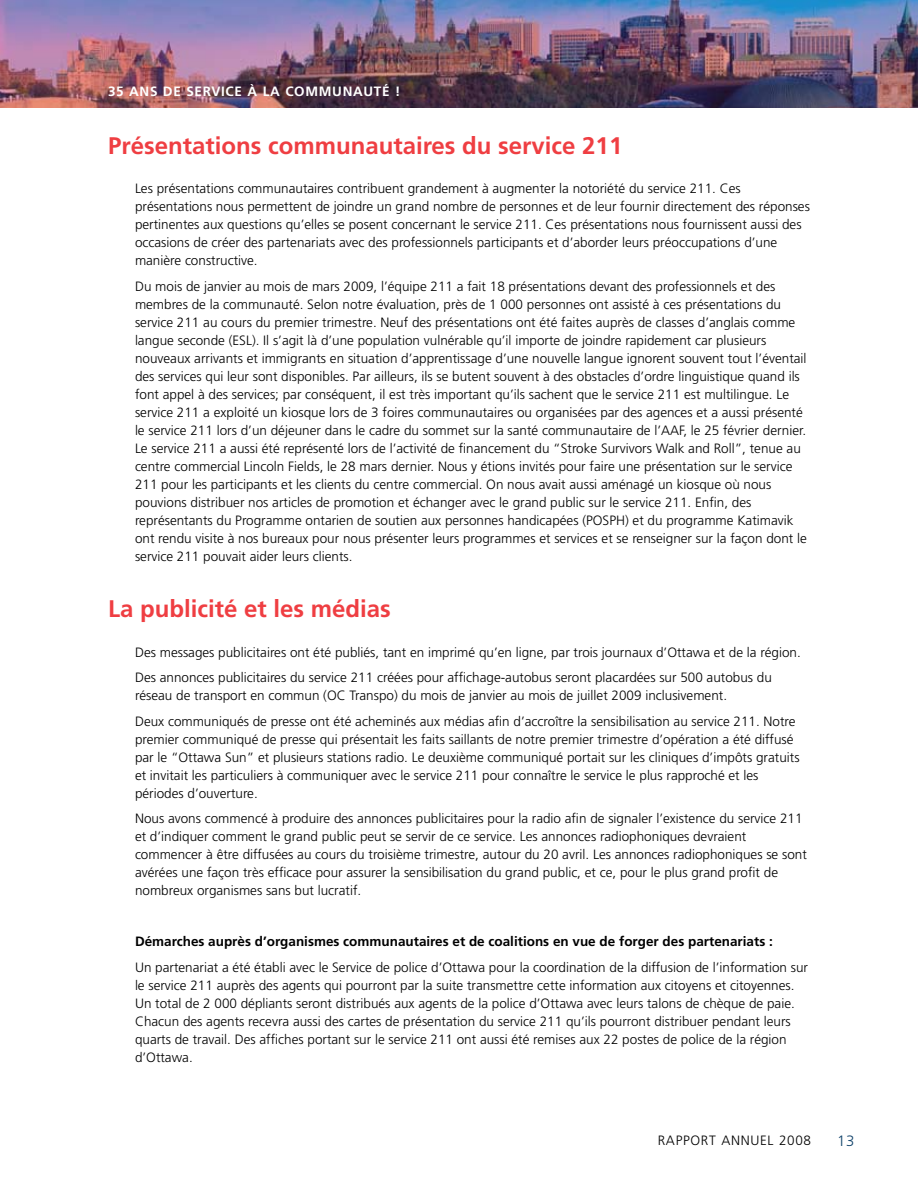
<style>
.page{position:relative;width:918px;height:1188px;background:#fff}
.page>*{position:absolute;margin:0;border:0;box-sizing:border-box;transform-origin:0 0}
.t1{font:700 24px "Frutiger";color:#ef3e42}
.t2{font:300 15px "Frutiger";color:#10426a}
.t3{font:300 13.5px/18px "Frutiger";color:#000}
.t4{font:700 13.5px "Frutiger";color:#000}
.t5{font:700 13.5px "Frutiger";letter-spacing:.05em;color:#fff}
.t6{font:300 13.5px "Frutiger";letter-spacing:.05em;color:#000}
</style>
<div class="page">
<img style="left:0;top:0;width:918px;height:108px">
<p class="t5" style="left:108px;top:83px;width:294px">35 ans de service à la communauté !</p>
<h1 class="t1" style="left:108px;top:131px;width:516px">Présentations communautaires du service 211</h1>
<p class="t3" style="left:135px;top:180px;width:676px">Les présentations communautaires contribuent grandement à augmenter la notoriété du service 211. Ces présentations nous permettent de joindre un grand nombre de personnes et de leur fournir directement des réponses pertinentes aux questions qu’elles se posent concernant le service 211. Ces présentations nous fournissent aussi des occasions de créer des partenariats avec des professionnels participants et d’aborder leurs préoccupations d’une manière constructive.</p>
<p class="t3" style="left:135px;top:277px;width:673px">Du mois de janvier au mois de mars 2009, l’équipe 211 a fait 18 présentations devant des professionnels et des membres de la communauté. Selon notre évaluation, près de 1 000 personnes ont assisté à ces présentations du service 211 au cours du premier trimestre. Neuf des présentations ont été faites auprès de classes d’anglais comme langue seconde (ESL). Il s’agit là d’une population vulnérable qu’il importe de joindre rapidement car plusieurs nouveaux arrivants et immigrants en situation d’apprentissage d’une nouvelle langue ignorent souvent tout l’éventail des services qui leur sont disponibles. Par ailleurs, ils se butent souvent à des obstacles d’ordre linguistique quand ils font appel à des services; par conséquent, il est très important qu’ils sachent que le service 211 est multilingue. Le service 211 a exploité un kiosque lors de 3 foires communautaires ou organisées par des agences et a aussi présenté le service 211 lors d’un déjeuner dans le cadre du sommet sur la santé communautaire de l’AAF, le 25 février dernier.<br>Le service 211 a aussi été représenté lors de l’activité de financement du “Stroke Survivors Walk and Roll”, tenue au centre commercial Lincoln Fields, le 28 mars dernier. Nous y étions invités pour faire une présentation sur le service 211 pour les participants et les clients du centre commercial. On nous avait aussi aménagé un kiosque où nous pouvions distribuer nos articles de promotion et échanger avec le grand public sur le service 211. Enfin, des représentants du Programme ontarien de soutien aux personnes handicapées (POSPH) et du programme Katimavik ont rendu visite à nos bureaux pour nous présenter leurs programmes et services et se renseigner sur la façon dont le service 211 pouvait aider leurs clients.</p>
<h1 class="t1" style="left:108px;top:595px;width:284px">La publicité et les médias</h1>
<p class="t3" style="left:135px;top:639px;width:667px;line-height:25.5px">Des messages publicitaires ont été publiés, tant en imprimé qu’en ligne, par trois journaux d’Ottawa et de la région.<br>Des annonces publicitaires du service 211 créées pour affichage-autobus seront placardées sur 500 autobus du</p>
<p class="t3" style="left:135px;top:683px;width:662px;line-height:25.5px">réseau de transport en commun (OC Transpo) du mois de janvier au mois de juillet 2009 inclusivement.<br>Deux communiqués de presse ont été acheminés aux médias afin d’accroître la sensibilisation au service 211. Notre</p>
<p class="t3" style="left:135px;top:730px;width:666px">premier communiqué de presse qui présentait les faits saillants de notre premier trimestre d’opération a été diffusé par le “Ottawa Sun” et plusieurs stations radio. Le deuxième communiqué portait sur les cliniques d’impôts gratuits et invitait les particuliers à communiquer avec le service 211 pour connaître le service le plus rapproché et les périodes d’ouverture.</p>
<p class="t3" style="left:135px;top:810px;width:673px">Nous avons commencé à produire des annonces publicitaires pour la radio afin de signaler l’existence du service 211 et d’indiquer comment le grand public peut se servir de ce service. Les annonces radiophoniques devraient commencer à être diffusées au cours du troisième trimestre, autour du 20 avril. Les annonces radiophoniques se sont avérées une façon très efficace pour assurer la sensibilisation du grand public, et ce, pour le plus grand profit de nombreux organismes sans but lucratif.</p>
<p class="t4" style="left:135px;top:934px;width:639px">Démarches auprès d’organismes communautaires et de coalitions en vue de forger des partenariats :</p>
<p class="t3" style="left:135px;top:958px;width:675px">U n partenariat a été établi avec le Service de police d’Ottawa pour la coordination de la diffusion de l’information sur le service 211 auprès des agents qui pourront par la suite transmettre cette information aux citoyens et citoyennes.<br>U n total de 2 000 dépliants seront distribués aux agents de la police d’Ottawa avec leurs talons de chèque de paie.<br>Chacun des agents recevra aussi des cartes de présentation du service 211 qu’ils pourront distribuer pendant leurs quarts de travail. Des affiches portant sur le service 211 ont aussi été remises aux 22 postes de police de la région d’Ottawa.</p>
<p class="t6" style="left:658px;top:1132px;width:155px">Rapport annuel 2008</p>
<p class="t2" style="left:837px;top:1132px;width:19px">13</p>
</div>
